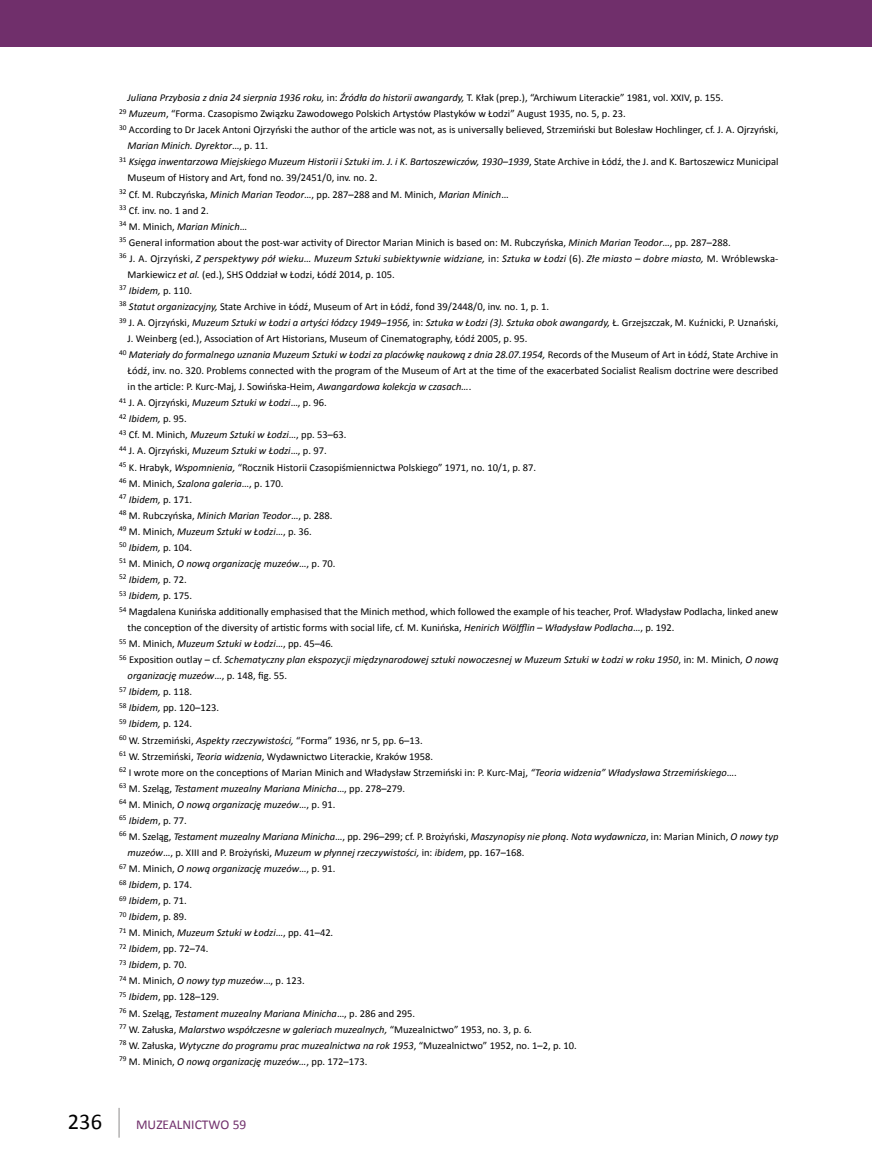
<style>
.page{position:relative;width:872px;height:1170px;background:#fff}
.page>*{position:absolute;margin:0;border:0;box-sizing:border-box;transform-origin:0 0}
.t1{font:22.5px "Calibri";color:#000}
.t2{font:13.5px "Calibri";color:#702f6b}
.t3{font:10.5px "Calibri";color:#000}
.t4{font:italic 10.5px "Calibri";color:#000}
.s1{font-style:normal}
.s2{font-style:italic}
</style>
<div class="page">
<hr style="left:118px;top:1107px;width:2px;height:30px;background:#b3b2b2">
<div style="left:0;top:0;width:872px;height:47px;background:#702f6b"></div>
<p class="t4" style="left:128px;top:90px;width:597px">Juliana Przybosia z dnia 24 sierpnia 1936 roku, <span class="s1">in:</span> Źródła do historii awangardy, <span class="s1">T. Kłak (prep.), “Archiwum Literackie” 1981, vol. XXIV, p. 155.</span></p>
<p class="t3" style="left:119px;top:107px;width:508px"><sup>29</sup> <span class="s2">Muzeum</span>, “Forma. Czasopismo Związku Zawodowego Polskich Artystów Plastyków w Łodzi” August 1935, no. 5, p. 23.</p>
<p class="t3" style="left:119px;top:123px;width:661px"><sup>30</sup> According to Dr Jacek Antoni Ojrzyński the author of the article was not, as is universally believed, Strzemiński but Bolesław Hochlinger, cf. J. A. Ojrzyński,</p>
<p class="t4" style="left:128px;top:139px;width:142px">Marian Minich. Dyrektor<span class="s1">…, p. 11.</span></p>
<p class="t4" style="left:119px;top:155px;width:661px"><sup>31</sup> Księga inwentarzowa Miejskiego Muzeum Historii i Sztuki im. J. i K. Bartoszewiczów, 1930–1939<span class="s1">, State Archive in Łódź, the J. and K. Bartoszewicz Municipal</span></p>
<p class="t3" style="left:128px;top:171px;width:251px">Museum of History and Art, fond no. 39/2451/0, inv. no. 2.</p>
<p class="t3" style="left:119px;top:187px;width:391px"><sup>32</sup> Cf. M. Rubczyńska, <span class="s2">Minich Marian Teodor</span>…, pp. 287–288 and M. Minich, <span class="s2">Marian Minich</span>…</p>
<p class="t3" style="left:119px;top:203px;width:91px"><sup>33</sup> Cf. inv. no. 1 and 2.</p>
<p class="t4" style="left:119px;top:219px;width:129px"><sup>34</sup> <span class="s1">M. Minich,</span> Marian Minich<span class="s1">…</span></p>
<p class="t3" style="left:119px;top:235px;width:613px"><sup>35</sup> General information about the post-war activity of Director Marian Minich is based on: M. Rubczyńska, <span class="s2">Minich Marian Teodor</span>…, pp. 287–288.</p>
<p class="t4" style="left:119px;top:251px;width:661px"><sup>36</sup> <span class="s1">J. A. Ojrzyński,</span> Z perspektywy pół wieku… Muzeum Sztuki subiektywnie widziane, <span class="s1">in:</span> Sztuka w Łodzi <span class="s1">(6).</span> Złe miasto – dobre miasto, <span class="s1">M. Wróblewska-</span></p>
<p class="t3" style="left:128px;top:268px;width:268px">Markiewicz <span class="s2">et al.</span> (ed.), SHS Oddział w Łodzi, Łódź 2014, p. 105.</p>
<p class="t4" style="left:119px;top:283px;width:75px"><sup>37</sup> Ibidem, <span class="s1">p. 110.</span></p>
<p class="t3" style="left:119px;top:300px;width:431px"><sup>38</sup> <span class="s2">Statut organizacyjny,</span> State Archive in Łódź, Museum of Art in Łódź, fond 39/2448/0, inv. no. 1, p. 1.</p>
<p class="t4" style="left:119px;top:315px;width:661px"><sup>39</sup> <span class="s1">J. A. Ojrzyński,</span> Muzeum Sztuki w Łodzi a artyści łódzcy 1949–1956, <span class="s1">in:</span> Sztuka w Łodzi (3). Sztuka obok awangardy, <span class="s1">Ł. Grzejszczak, M. Kuźnicki, P. Uznański,</span></p>
<p class="t3" style="left:128px;top:332px;width:401px">J. Weinberg (ed.), Association of Art Historians, Museum of Cinematography, Łódź 2005, p. 95.</p>
<p class="t4" style="left:119px;top:347px;width:661px"><sup>40</sup> Materiały do formalnego uznania Muzeum Sztuki w Łodzi za placówkę naukową z dnia 28.07.1954, <span class="s1">Records of the Museum of Art in Łódź, State Archive in</span></p>
<p class="t3" style="left:128px;top:364px;width:652px">Łódź, inv. no. 320. Problems connected with the program of the Museum of Art at the time of the exacerbated Socialist Realism doctrine were described</p>
<p class="t3" style="left:128px;top:380px;width:345px">in the article: P. Kurc-Maj, J. Sowińska-Heim, <span class="s2">Awangardowa kolekcja w czasach…</span>.</p>
<p class="t3" style="left:119px;top:396px;width:209px"><sup>41</sup> J. A. Ojrzyński, <span class="s2">Muzeum Sztuki w Łodzi</span>…, p. 96.</p>
<p class="t4" style="left:119px;top:411px;width:69px"><sup>42</sup> Ibidem, <span class="s1">p. 95.</span></p>
<p class="t3" style="left:119px;top:428px;width:229px"><sup>43</sup> Cf. M. Minich, <span class="s2">Muzeum Sztuki w Łodzi</span>…, pp. 53–63.</p>
<p class="t3" style="left:119px;top:444px;width:209px"><sup>44</sup> J. A. Ojrzyński, <span class="s2">Muzeum Sztuki w Łodzi</span>…, p. 97.</p>
<p class="t3" style="left:119px;top:460px;width:418px"><sup>45</sup> K. Hrabyk, <span class="s2">Wspomnienia,</span> “Rocznik Historii Czasopiśmiennictwa Polskiego” 1971, no. 10/1, p. 87.</p>
<p class="t3" style="left:119px;top:476px;width:166px"><sup>46</sup> M. Minich, <span class="s2">Szalona galeria</span>…, p. 170.</p>
<p class="t4" style="left:119px;top:492px;width:75px"><sup>47</sup> Ibidem, <span class="s1">p. 171.</span></p>
<p class="t3" style="left:119px;top:508px;width:215px"><sup>48</sup> M. Rubczyńska, <span class="s2">Minich Marian Teodor</span>…, p. 288.</p>
<p class="t4" style="left:119px;top:524px;width:194px"><sup>49</sup> <span class="s1">M. Minich,</span> Muzeum Sztuki w Łodzi<span class="s1">…, p. 36.</span></p>
<p class="t4" style="left:119px;top:540px;width:75px"><sup>50</sup> Ibidem, <span class="s1">p. 104.</span></p>
<p class="t4" style="left:119px;top:556px;width:218px"><sup>51</sup> <span class="s1">M. Minich,</span> O nową organizację muzeów<span class="s1">…, p. 70.</span></p>
<p class="t4" style="left:119px;top:572px;width:69px"><sup>52</sup> Ibidem, <span class="s1">p. 72.</span></p>
<p class="t4" style="left:119px;top:588px;width:75px"><sup>53</sup> Ibidem, <span class="s1">p. 175.</span></p>
<p class="t3" style="left:119px;top:605px;width:660px"><sup>54</sup> Magdalena Kunińska additionally emphasised that the Minich method, which followed the example of his teacher, Prof. Władysław Podlacha, linked anew</p>
<p class="t3" style="left:128px;top:621px;width:548px">the conception of the diversity of artistic forms with social life, cf. M. Kunińska, <span class="s2">Henirich Wölfflin – Władysław Podlacha</span>…, p. 192.</p>
<p class="t3" style="left:119px;top:637px;width:216px"><sup>55</sup> M. Minich, <span class="s2">Muzeum Sztuki w Łodzi</span>…, pp. 45–46.</p>
<p class="t4" style="left:119px;top:652px;width:661px"><sup>56</sup> <span class="s1">Exposition outlay – cf.</span> Schematyczny plan ekspozycji międzynarodowej sztuki nowoczesnej w Muzeum Sztuki w Łodzi w roku 1950<span class="s1">, in: M. Minich,</span> O nową</p>
<p class="t4" style="left:128px;top:668px;width:161px">organizację muzeów<span class="s1">…, p. 148, fig. 55.</span></p>
<p class="t4" style="left:119px;top:684px;width:75px"><sup>57</sup> Ibidem, <span class="s1">p. 118.</span></p>
<p class="t3" style="left:119px;top:701px;width:101px"><sup>58</sup> <span class="s2">Ibidem,</span> pp. 120–123.</p>
<p class="t4" style="left:119px;top:716px;width:75px"><sup>59</sup> Ibidem, <span class="s1">p. 124.</span></p>
<p class="t3" style="left:119px;top:733px;width:305px"><sup>60</sup> W. Strzemiński, <span class="s2">Aspekty rzeczywistości,</span> “Forma” 1936, nr 5, pp. 6–13.</p>
<p class="t3" style="left:119px;top:749px;width:315px"><sup>61</sup> W. Strzemiński, <span class="s2">Teoria widzenia</span>, Wydawnictwo Literackie, Kraków 1958.</p>
<p class="t3" style="left:119px;top:765px;width:619px"><sup>62</sup> I wrote more on the conceptions of Marian Minich and Władysław Strzemiński in: P. Kurc-Maj, <span class="s2">“Teoria widzenia” Władysława Strzemińskiego</span>….</p>
<p class="t4" style="left:119px;top:781px;width:287px"><sup>63</sup> <span class="s1">M. Szeląg,</span> Testament muzealny Mariana Minicha<span class="s1">…, pp. 278–279.</span></p>
<p class="t4" style="left:119px;top:797px;width:218px"><sup>64</sup> <span class="s1">M. Minich,</span> O nową organizację muzeów<span class="s1">…, p. 91.</span></p>
<p class="t4" style="left:119px;top:813px;width:69px"><sup>65</sup> Ibidem<span class="s1">, p. 77.</span></p>
<p class="t4" style="left:119px;top:829px;width:661px"><sup>66</sup> <span class="s1">M. Szeląg,</span> Testament muzealny Mariana Minicha<span class="s1">…, pp. 296–299; cf. P. Brożyński,</span> Maszynopisy nie płoną. Nota wydawnicza<span class="s1">, in: Marian Minich,</span> O nowy typ</p>
<p class="t4" style="left:128px;top:845px;width:398px">muzeów<span class="s1">…, p. XIII and P. Brożyński,</span> Muzeum w płynnej rzeczywistości, <span class="s1">in:</span> ibidem<span class="s1">, pp. 167–168.</span></p>
<p class="t4" style="left:119px;top:861px;width:218px"><sup>67</sup> <span class="s1">M. Minich,</span> O nową organizację muzeów<span class="s1">…, p. 91.</span></p>
<p class="t3" style="left:119px;top:877px;width:75px"><sup>68</sup> <span class="s2">Ibidem</span>, p. 174.</p>
<p class="t4" style="left:119px;top:893px;width:69px"><sup>69</sup> Ibidem<span class="s1">, p. 71.</span></p>
<p class="t4" style="left:119px;top:909px;width:69px"><sup>70</sup> Ibidem<span class="s1">, p. 89.</span></p>
<p class="t3" style="left:119px;top:926px;width:216px"><sup>71</sup> M. Minich, <span class="s2">Muzeum Sztuki w Łodzi</span>…, pp. 41–42.</p>
<p class="t3" style="left:119px;top:942px;width:91px"><sup>72</sup> <span class="s2">Ibidem</span>, pp. 72–74.</p>
<p class="t4" style="left:119px;top:957px;width:69px"><sup>73</sup> Ibidem<span class="s1">, p. 70.</span></p>
<p class="t3" style="left:119px;top:974px;width:187px"><sup>74</sup> M. Minich, <span class="s2">O nowy typ muzeów</span>…, p. 123.</p>
<p class="t3" style="left:119px;top:990px;width:101px"><sup>75</sup> <span class="s2">Ibidem</span>, pp. 128–129.</p>
<p class="t4" style="left:119px;top:1005px;width:298px"><sup>76</sup> <span class="s1">M. Szeląg,</span> Testament muzealny Mariana Minicha<span class="s1">…, p. 286 and 295.</span></p>
<p class="t4" style="left:119px;top:1021px;width:414px"><sup>77</sup> <span class="s1">W. Załuska,</span> Malarstwo współczesne w galeriach muzealnych, <span class="s1">“Muzealnictwo” 1953, no. 3, p. 6.</span></p>
<p class="t4" style="left:119px;top:1037px;width:459px"><sup>78</sup> <span class="s1">W. Załuska,</span> Wytyczne do programu prac muzealnictwa na rok 1953<span class="s1">, “Muzealnictwo” 1952, no. 1–2, p. 10.</span></p>
<p class="t4" style="left:119px;top:1053px;width:250px"><sup>79</sup> <span class="s1">M. Minich,</span> O nową organizację muzeów…<span class="s1">, pp. 172–173.</span></p>
<h1 class="t1" style="left:68px;top:1107px;width:36px">236</h1>
<p class="t2" style="left:136px;top:1115px;width:112px">MUZEALNICTWO 59</p>
</div>
